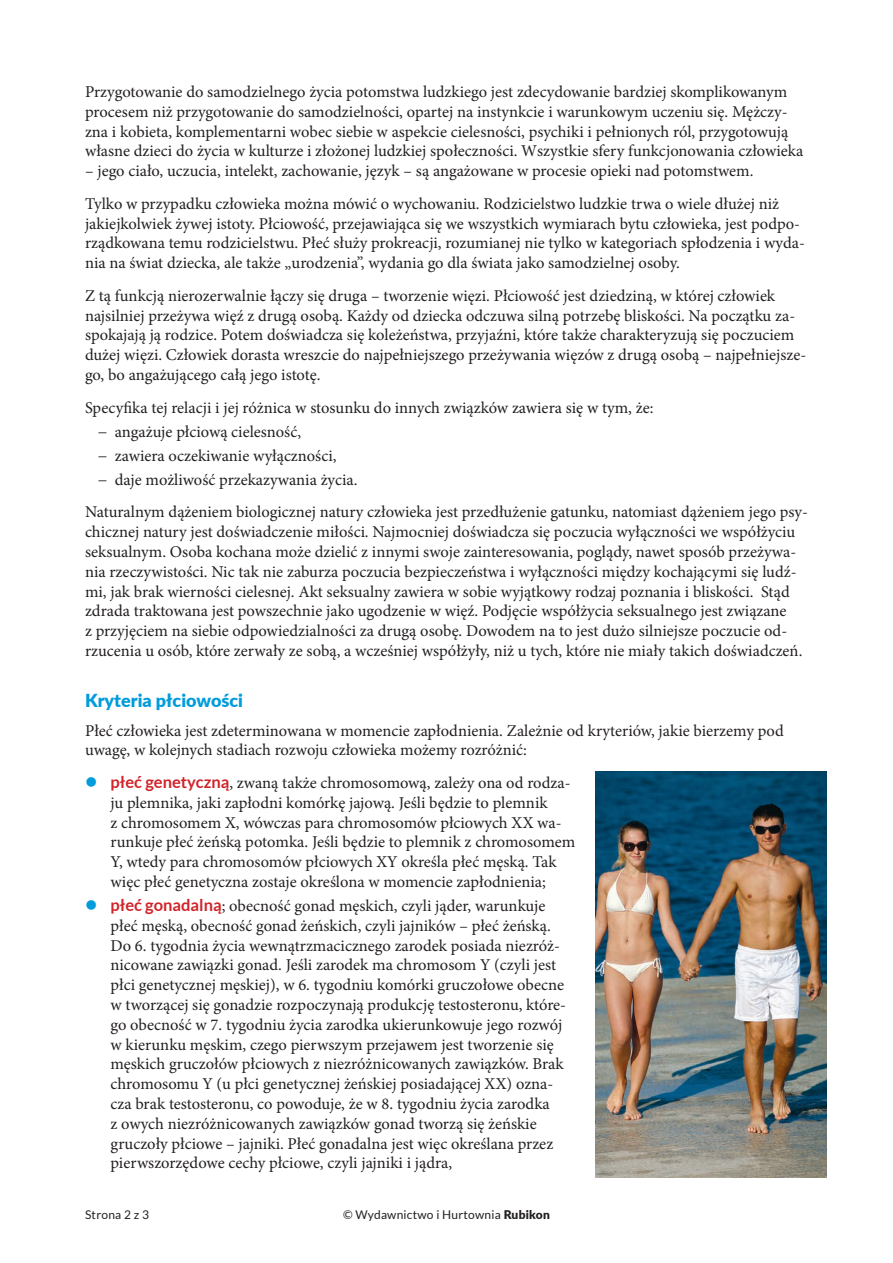
<style>
.page{position:relative;width:893px;height:1263px;background:#fff}
.page>*{position:absolute;margin:0;border:0;box-sizing:border-box;transform-origin:0 0}
.t1{font:900 18px "Lato";color:#009cdb}
.t2{font:16.5px/19.8px "Minion Pro";color:#231f20}
.t3{font:12px "Lato";letter-spacing:.02em;color:#231f20}
.s1{font-family:"Lato";font-weight:700;color:#d1232a}
.s2{font-weight:900}
</style>
<div class="page">
<img style="left:595px;top:772px;width:231px;height:406px">
<p class="t2" style="left:85px;top:82px;width:720px">Przygotowanie do samodzielnego życia potomstwa ludzkiego jest zdecydowanie bardziej skomplikowanym procesem niż przygotowanie do samodzielności, opartej na instynkcie i warunkowym uczeniu się. Mężczy&shy;zna i kobieta, komplementarni wobec siebie w aspekcie cielesności, psychiki i pełnionych ról, przygotowują własne dzieci do życia w kulturze i złożonej ludzkiej społeczności. Wszystkie sfery funkcjonowania człowieka</p>
<p class="t2" style="left:85px;top:155px;width:696px;line-height:32.5px">– jego ciało, uczucia, intelekt, zachowanie, język – są angażowane w procesie opieki nad potomstwem.<br>Tylko w przypadku człowieka można mówić o wychowaniu. Rodzicielstwo ludzkie trwa o wiele dłużej niż</p>
<p class="t2" style="left:85px;top:214px;width:721px">jakiejkolwiek żywej istoty. Płciowość, przejawiająca się we wszystkich wymiarach bytu człowieka, jest podpo&shy;rządkowana temu rodzicielstwu. Płeć służy prokreacji, rozumianej nie tylko w kategoriach spłodzenia i wyda&shy;nia na świat dziecka, ale także „urodzenia”, wydania go dla świata jako samodzielnej osoby.</p>
<p class="t2" style="left:85px;top:286px;width:723px">Z tą funkcją nierozerwalnie łączy się druga – tworzenie więzi. Płciowość jest dziedziną, w której człowiek najsilniej przeżywa więź z drugą osobą. Każdy od dziecka odczuwa silną potrzebę bliskości. Na początku za&shy;spokajają ją rodzice. Potem doświadcza się koleżeństwa, przyjaźni, które także charakteryzują się poczuciem dużej więzi. Człowiek dorasta wreszcie do najpełniejszego przeżywania więzów z drugą osobą – najpełniejsze&shy;go, bo angażującego całą jego istotę.</p>
<p class="t2" style="left:98px;top:395px;width:557px;line-height:24px;text-indent:-13px">Specyfika tej relacji i jej różnica w stosunku do innych związków zawiera się w tym, że: − angażuje płciową cielesność,<br>− zawiera oczekiwanie wyłączności,<br>− daje możliwość przekazywania życia.</p>
<p class="t2" style="left:85px;top:502px;width:724px">Naturalnym dążeniem biologicznej natury człowieka jest przedłużenie gatunku, natomiast dążeniem jego psy&shy;chicznej natury jest doświadczenie miłości. Najmocniej doświadcza się poczucia wyłączności we współżyciu seksualnym. Osoba kochana może dzielić z innymi swoje zainteresowania, poglądy, nawet sposób przeżywa&shy;nia rzeczywistości. Nic tak nie zaburza poczucia bezpieczeństwa i wyłączności między kochającymi się ludź&shy;mi, jak brak wierności cielesnej. Akt seksualny zawiera w sobie wyjątkowy rodzaj poznania i bliskości. Stąd zdrada traktowana jest powszechnie jako ugodzenie w więź. Podjęcie współżycia seksualnego jest związane<br>z przyjęciem na siebie odpowiedzialności za drugą osobę. Dowodem na to jest dużo silniejsze poczucie od&shy;rzucenia u osób, które zerwały ze sobą, a wcześniej współżyły, niż u tych, które nie miały takich doświadczeń.</p>
<p class="t1" style="left:85px;top:687px;width:159px">Kryteria płciowości</p>
<p class="t2" style="left:85px;top:720px;width:700px">Płeć człowieka jest zdeterminowana w momencie zapłodnienia. Zależnie od kryteriów, jakie bierzemy pod uwagę, w kolejnych stadiach rozwoju człowieka możemy rozróżnić:</p>
<p class="t2" style="left:111px;top:773px;width:466px"><span class="s1">płeć genetyczną</span>, zwaną także chromosomową, zależy ona od rodza&shy;ju plemnika, jaki zapłodni komórkę jajową. Jeśli będzie to plemnik<br>z chromosomem X, wówczas para chromosomów płciowych XX wa&shy;runkuje płeć żeńską potomka. Jeśli będzie to plemnik z chromosomem Y, wtedy para chromosomów płciowych XY określa płeć męską. Tak więc płeć genetyczna zostaje określona w momencie zapłodnienia;</p>
<p class="t2" style="left:111px;top:896px;width:457px"><span class="s1">płeć gonadalną</span>; obecność gonad męskich, czyli jąder, warunkuje płeć męską, obecność gonad żeńskich, czyli jajników – płeć żeńską.<br>Do 6. tygodnia życia wewnątrzmacicznego zarodek posiada niezróż&shy;nicowane zawiązki gonad. Jeśli zarodek ma chromosom Y (czyli jest płci genetycznej męskiej), w 6. tygodniu komórki gruczołowe obecne w tworzącej się gonadzie rozpoczynają produkcję testosteronu, które&shy;go obecność w 7. tygodniu życia zarodka ukierunkowuje jego rozwój w kierunku męskim, czego pierwszym przejawem jest tworzenie się męskich gruczołów płciowych z niezróżnicowanych zawiązków. Brak chromosomu Y (u płci genetycznej żeńskiej posiadającej XX) ozna&shy;cza brak testosteronu, co powoduje, że w 8. tygodniu życia zarodka<br>z owych niezróżnicowanych zawiązków gonad tworzą się żeńskie gruczoły płciowe – jajniki. Płeć gonadalna jest więc określana przez pierwszorzędowe cechy płciowe, czyli jajniki i jądra,</p>
<p class="t3" style="left:85px;top:1207px;width:66px">Strona 2 z 3</p>
<p class="t3" style="left:343px;top:1207px;width:208px">© Wydawnictwo i Hurtownia <span class="s2">Rubikon</span></p>
</div>
